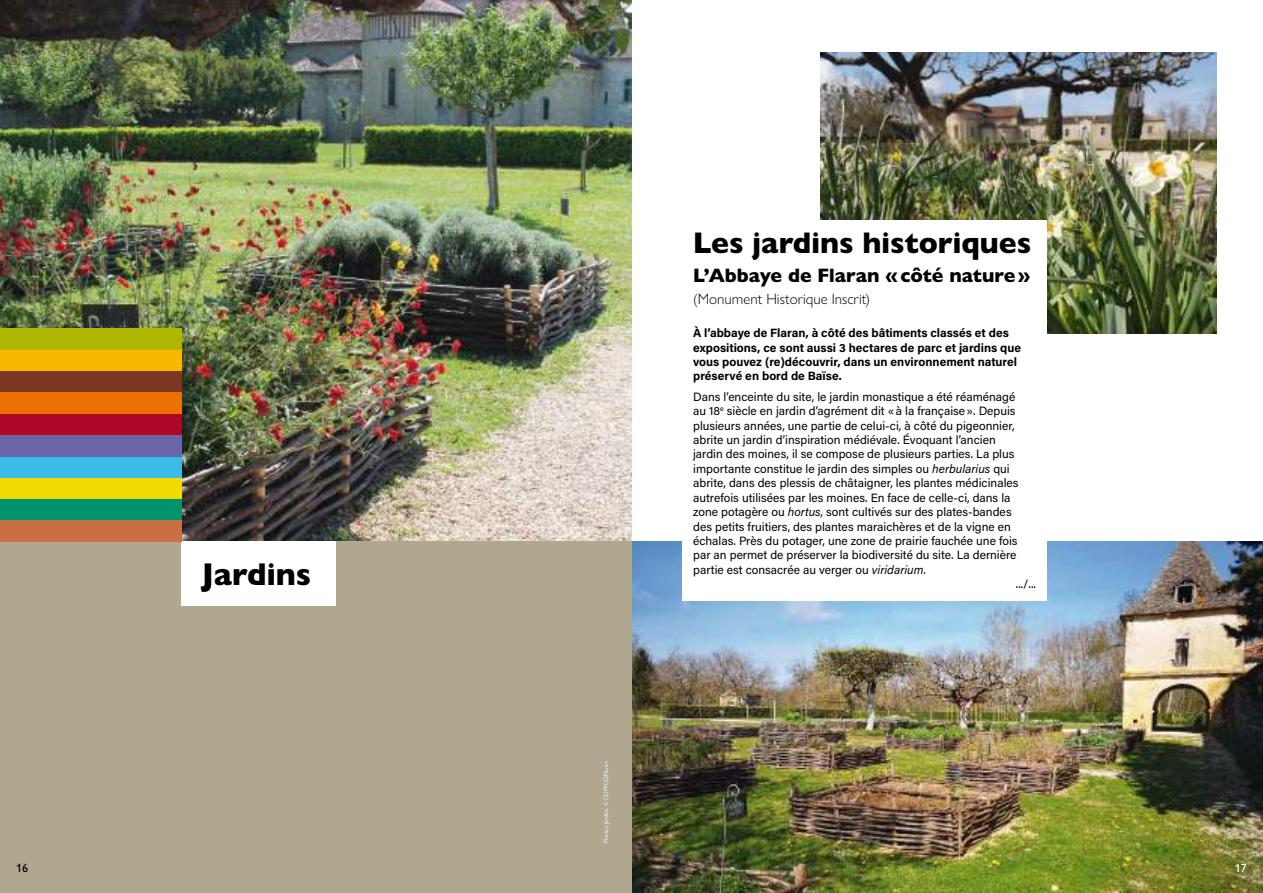
<style>
.page{position:relative;width:1263px;height:893px;background:#fff}
.page>*{position:absolute;margin:0;border:0;box-sizing:border-box;transform-origin:0 0}
.t1{font:800 31.65px "Gill Sans Nova";color:#000}
.t2{font:800 30px "Gill Sans Nova";color:#000}
.t3{font:800 19.5px "Gill Sans Nova";color:#000}
.t4{font:300 15px "Gill Sans Nova";color:#000}
.t5{font:12px "Acumin Pro";color:#000}
.t6{font:700 12px/14.4px "Acumin Pro";color:#000}
.t7{font:500 12px "Gill Sans Nova";color:#000}
.t8{font:500 12px "Gill Sans Nova";color:#fff}
.t9{font:6px "Gill Sans Nova";color:#fff}
.s1{font-style:italic}
</style>
<div class="page">
<img style="left:631px;top:541px;width:632px;height:352px">
<img style="left:821px;top:52px;width:396px;height:282px">
<img style="left:0;top:0;width:631px;height:541px">
<div style="left:0;top:541px;width:631px;height:352px;background:#afa790"></div>
<div style="left:181px;top:541px;width:155px;height:65px;background:#fff"></div>
<div style="left:0;top:520px;width:181px;height:21px;background:#ca6e44"></div>
<div style="left:0;top:350px;width:181px;height:21px;background:#f9b700"></div>
<div style="left:0;top:499px;width:181px;height:21px;background:#00946c"></div>
<div style="left:0;top:414px;width:181px;height:21px;background:#ae0727"></div>
<div style="left:0;top:371px;width:181px;height:21px;background:#7a3823"></div>
<div style="left:0;top:477px;width:181px;height:22px;background:#f3da00"></div>
<div style="left:0;top:456px;width:181px;height:21px;background:#3abbe8"></div>
<div style="left:0;top:435px;width:181px;height:21px;background:#6966a7"></div>
<div style="left:0;top:392px;width:181px;height:22px;background:#eb7105"></div>
<div style="left:0;top:329px;width:181px;height:21px;background:#afb600"></div>
<div style="left:682px;top:221px;width:364px;height:380px;background:#fff"></div>
<h1 class="t1" style="left:202px;top:555px;width:110px">Jardins</h1>
<p class="t9" style="left:602px;top:843px;width:83px;rotate:-90deg">Photos Jardins. © CDPM32/Flaran</p>
<h2 class="t2" style="left:693px;top:224px;width:340px">Les jardins historiques</h2>
<h3 class="t3" style="left:693px;top:263px;width:338px">L’Abbaye de Flaran «côté nature»</h3>
<p class="t4" style="left:693px;top:290px;width:178px">(Monument Historique Inscrit)</p>
<p class="t6" style="left:693px;top:325px;width:329px">À l’abbaye de Flaran, à côté des bâtiments classés et des expositions, ce sont aussi 3 hectares de parc et jardins que vous pouvez (re)découvrir, dans un environnement naturel préservé en bord de Baïse.</p>
<p class="t5" style="left:693px;top:388px;width:324px">Dans l’enceinte du site, le jardin monastique a été réaménagé</p>
<p class="t5" style="left:693px;top:403px;width:324px">au 18<sup>e</sup> siècle en jardin d’agrément dit «à la française». Depuis</p>
<p class="t5" style="left:693px;top:417px;width:323px">plusieurs années, une partie de celui-ci, à côté du pigeonnier,</p>
<p class="t5" style="left:693px;top:432px;width:304px">abrite un jardin d’inspiration médiévale. Évoquant l’ancien</p>
<p class="t5" style="left:693px;top:446px;width:323px">jardin des moines, il se compose de plusieurs parties. La plus</p>
<p class="t5" style="left:693px;top:460px;width:318px">importante constitue le jardin des simples ou <span class="s1">herbularius</span> qui</p>
<p class="t5" style="left:693px;top:475px;width:327px">abrite, dans des plessis de châtaigner, les plantes médicinales</p>
<p class="t5" style="left:693px;top:489px;width:319px">autrefois utilisées par les moines. En face de celle-ci, dans la</p>
<p class="t5" style="left:693px;top:504px;width:320px">zone potagère ou <span class="s1">hortus</span>, sont cultivés sur des plates-bandes</p>
<p class="t5" style="left:693px;top:518px;width:319px">des petits fruitiers, des plantes maraichères et de la vigne en</p>
<p class="t5" style="left:693px;top:532px;width:326px">échalas. Près du potager, une zone de prairie fauchée une fois</p>
<p class="t5" style="left:693px;top:547px;width:325px">par an permet de préserver la biodiversité du site. La dernière</p>
<p class="t5" style="left:693px;top:561px;width:234px">partie est consacrée au verger ou <span class="s1">viridarium</span>.</p>
<p class="t5" style="left:1016px;top:576px;width:21px">.../...</p>
<p class="t7" style="left:16px;top:860px;width:13px">16</p>
<p class="t8" style="left:1235px;top:860px;width:13px">17</p>
</div>
